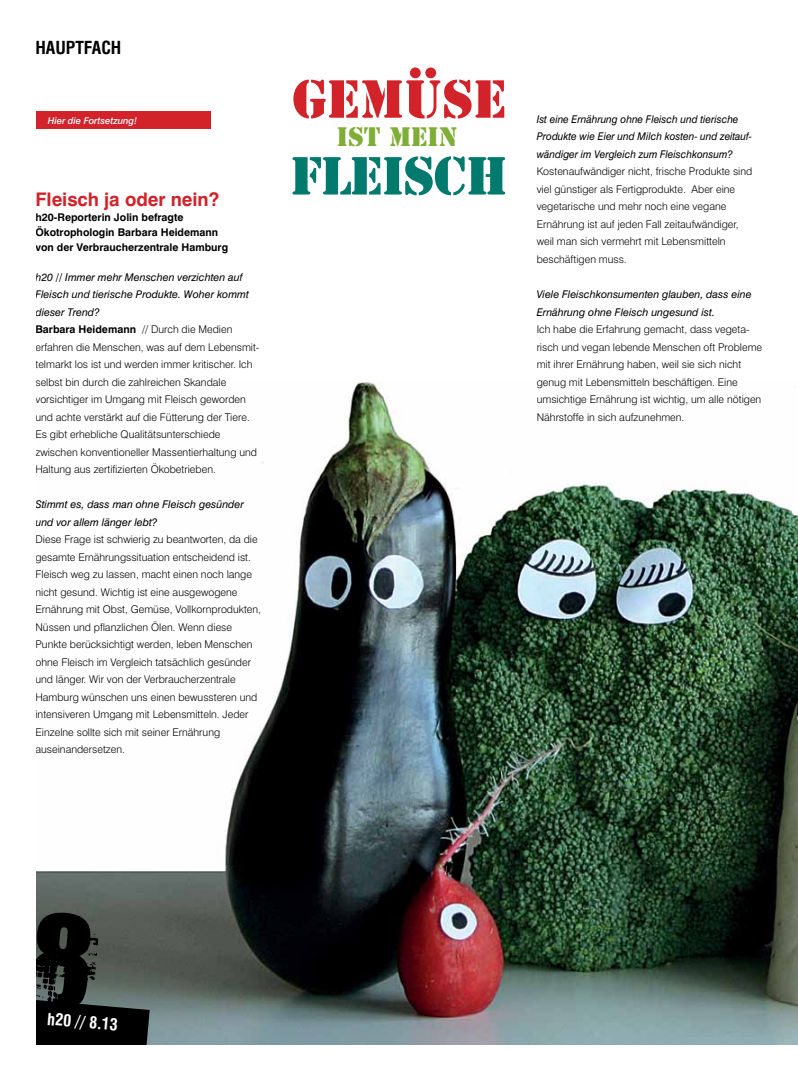
<style>
.page{position:relative;width:798px;height:1081px;background:#fff}
.page>*{position:absolute;margin:0;border:0;box-sizing:border-box;transform-origin:0 0}
.Fließtext_mit_Einzug{font:50px "Stencil Std";letter-spacing:-.02em;color:#007a6c}
.Fließtext_mit_Einzug-2{font:50px "Stencil Std";color:#d2232a}
.Fließtext_mit_Einzug-3{font:25px "Stencil Std";color:#80ad37}
.f79____Intro{font:700 18.75px "Swiss 721 BT";letter-spacing:-.005em;color:#d2232a}
.t1{font:700 condensed 17.5px "Swiss 721 BT";color:#000}
.t2{font:700 condensed 16.25px "Swiss 721 BT";color:#fff}
.Fließtext_mit_Einzug-4{font:300 10.62px/17.5px "Swiss 721 BT";color:#000}
.Fließtext_mit_Einzug-5{font:italic 10.62px/17.5px "Swiss 721 BT";color:#000}
.Fließtext_mit_Einzug-6{font:italic 10.62px/17.5px "Swiss 721 BT";color:#000;scale:.95 1}
.f79____Intro-2{font:700 10.62px/15px "Swiss 721 BT";color:#000}
.Fließtext_mit_Einzug-7{font:italic 500 9.38px "Swiss 721 BT";color:#fff}
.s1{font-weight:700}
</style>
<div class="page">
<img style="left:36px;top:383px;width:761px;height:662px">
<div style="left:30px;top:111px;width:180px;height:17px;background:#d2232a"></div>
<div style="left:0;top:0;width:35px;height:1081px;background:#fff"></div>
<svg style="left:36px;top:910px;width:114px;height:135px;background:#404641"></svg>
<p class="t1" style="left:35px;top:37px;width:87px">HAUPTFACH</p>
<p class="Fließtext_mit_Einzug-7" style="left:48px;top:115px;width:91px">Hier die Fortsetzung!</p>
<p class="f79____Intro" style="left:35px;top:188px;width:185px">Fleisch ja oder nein?</p>
<p class="f79____Intro-2" style="left:35px;top:210px;width:194px">h20-Reporterin Jolin befragte<br>Ökotrophologin Barbara Heidemann von der Verbraucherzentrale Hamburg</p>
<p class="Fließtext_mit_Einzug-5" style="left:35px;top:268px;width:215px">h20 // Immer mehr Menschen verzichten auf<br>Fleisch und tierische Produkte. Woher kommt dieser Trend?</p>
<p class="Fließtext_mit_Einzug-4" style="left:35px;top:320px;width:225px"><span class="s1">Barbara Heidemann</span> // Durch die Medien erfahren die Menschen, was auf dem Lebensmit&shy;telmarkt los ist und werden immer kritischer. Ich selbst bin durch die zahlreichen Skandale vorsichtiger im Umgang mit Fleisch geworden und achte verstärkt auf die Fütterung der Tiere.<br>Es gibt erhebliche Qualitätsunterschiede zwischen konventioneller Massentierhaltung und Haltung aus zertifizierten Ökobetrieben.</p>
<p class="Fließtext_mit_Einzug-5" style="left:35px;top:495px;width:210px">Stimmt es, dass man ohne Fleisch gesünder und vor allem länger lebt?</p>
<p class="Fließtext_mit_Einzug-4" style="left:35px;top:530px;width:227px">Diese Frage ist schwierig zu beantworten, da die gesamte Ernährungssituation entscheidend ist.<br>Fleisch weg zu lassen, macht einen noch lange nicht gesund. Wichtig ist eine ausgewogene Ernährung mit Obst, Gemüse, Vollkornprodukten, Nüssen und pflanzlichen Ölen. Wenn diese Punkte berücksichtigt werden, leben Menschen ohne Fleisch im Vergleich tatsächlich gesünder und länger. Wir von der Verbraucherzentrale Hamburg wünschen uns einen bewussteren und intensiveren Umgang mit Lebensmitteln. Jeder Einzelne sollte sich mit seiner Ernährung auseinandersetzen.</p>
<p class="Fließtext_mit_Einzug-2" style="left:292px;top:67px;width:216px">GEMÜSE</p>
<p class="Fließtext_mit_Einzug" style="left:290px;top:144px;width:219px">FLEISCH</p>
<p class="Fließtext_mit_Einzug-3" style="left:337px;top:120px;width:122px">IST MEIN</p>
<p class="Fließtext_mit_Einzug-6" style="left:536px;top:110px;width:228px">Ist eine Ernährung ohne Fleisch und tierische<br>Produkte wie Eier und Milch kosten- und zeitauf&shy;wändiger im Vergleich zum Fleischkonsum?</p>
<p class="Fließtext_mit_Einzug-4" style="left:536px;top:163px;width:217px">Kostenaufwändiger nicht, frische Produkte sind viel günstiger als Fertigprodukte. Aber eine vegetarische und mehr noch eine vegane Ernährung ist auf jeden Fall zeitaufwändiger,</p>
<p class="Fließtext_mit_Einzug-4" style="left:536px;top:233px;width:190px">weil man sich vermehrt mit Lebensmitteln beschäftigen muss.</p>
<p class="Fließtext_mit_Einzug-5" style="left:536px;top:285px;width:216px">Viele Fleischkonsumenten glauben, dass eine<br>Ernährung ohne Fleisch ungesund ist.</p>
<p class="Fließtext_mit_Einzug-4" style="left:536px;top:320px;width:227px">Ich habe die Erfahrung gemacht, dass vegeta&shy;risch und vegan lebende Menschen oft Probleme mit ihrer Ernährung haben, weil sie sich nicht genug mit Lebensmitteln beschäftigen. Eine umsichtige Ernährung ist wichtig, um alle nötigen Nährstoffe in sich aufzunehmen.</p>
<h3 class="t2" style="left:48px;top:1009px;width:72px;rotate:5deg">h20 // 8.13</h3>
</div>
